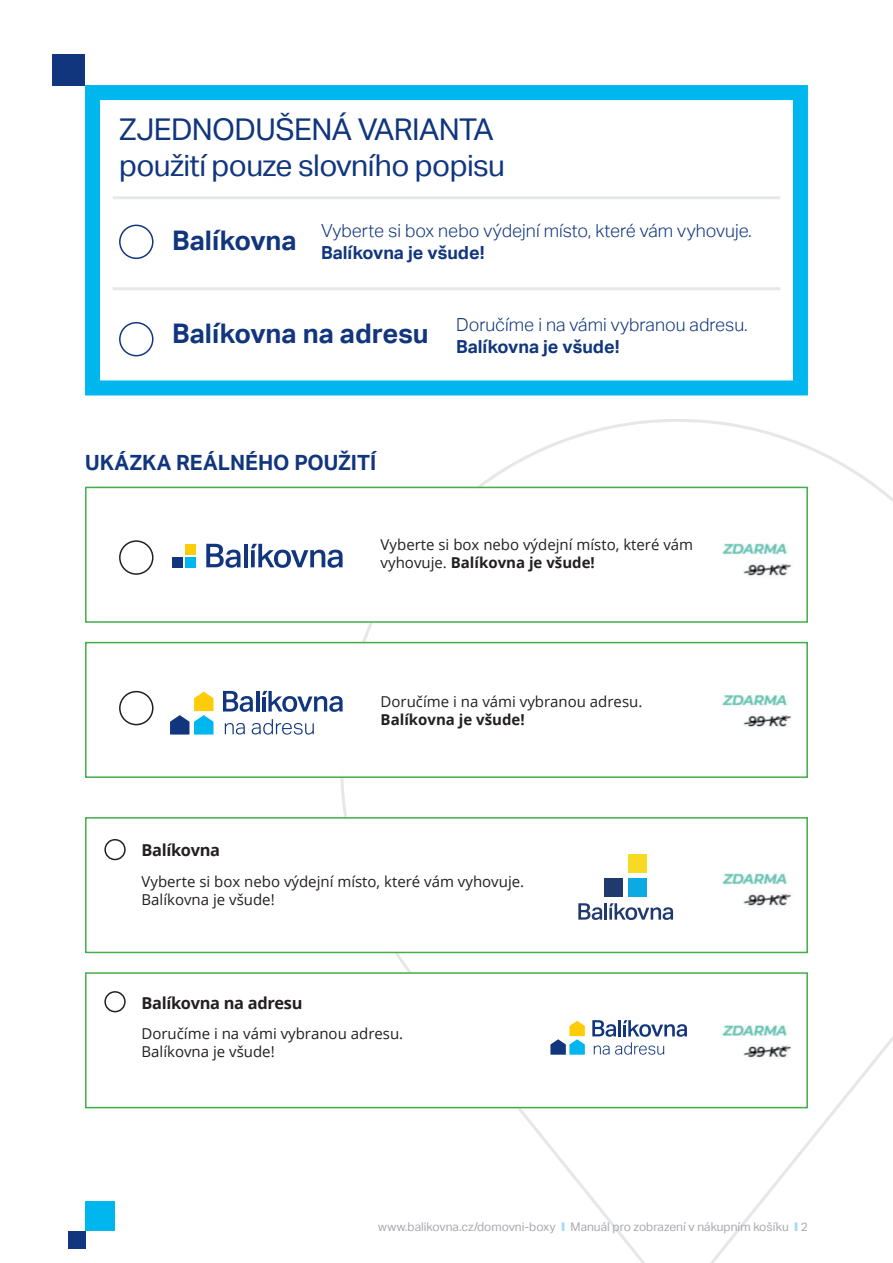
<style>
.page{position:relative;width:893px;height:1263px;background:#fff}
.page>*{position:absolute;margin:0;border:0;box-sizing:border-box;transform-origin:0 0}
.t1{font:30px/36px "Aktiv Grotesk";letter-spacing:-.02em;color:#11367e}
.t2{font:700 27px "Aktiv Grotesk";color:#11367e}
.t3{font:700 21px "Aktiv Grotesk";color:#11367e}
.t4{font:300 18px "Aktiv Grotesk";color:#11367e}
.t5{font:700 18px "Aktiv Grotesk";color:#11367e}
.t6{font:700 16.35px "Open Sans";letter-spacing:-.02em;color:#231f20}
.t7{font:15px/18px "Open Sans";color:#231f20}
.t8{font:700 15px "Open Sans";color:#231f20}
.t9{font:12px "Aktiv Grotesk";color:#a8a9ad}
.s1{font-weight:700}
.s2{font-weight:900;color:#a1ddf8}
</style>
<div class="page">
<svg style="left:340px;top:419px;width:553px;height:844px"></svg>
<img style="left:340px;top:490px;width:464px;height:130px">
<img style="left:370px;top:490px;width:112px;height:130px">
<img style="left:340px;top:820px;width:464px;height:130px">
<img style="left:344px;top:820px;width:54px;height:130px">
<img style="left:365px;top:645px;width:439px;height:130px">
<img style="left:340px;top:645px;width:25px;height:130px">
<img style="left:92px;top:975px;width:712px;height:134px">
<img style="left:408px;top:975px;width:113px;height:134px">
<div style="left:100px;top:496px;width:602px;height:121px;background:#fff"></div>
<div style="left:100px;top:827px;width:602px;height:121px;background:#fff"></div>
<div style="left:100px;top:648px;width:602px;height:121px;background:#fff"></div>
<div style="left:100px;top:978px;width:602px;height:121px;background:#fff"></div>
<div style="left:85px;top:487px;width:723px;height:136px;border:2px solid #40ae49"></div>
<div style="left:85px;top:817px;width:723px;height:136px;border:2px solid #40ae49"></div>
<div style="left:85px;top:642px;width:723px;height:136px;border:2px solid #40ae49"></div>
<div style="left:85px;top:972px;width:723px;height:136px;border:2px solid #40ae49"></div>
<div style="left:85px;top:85px;width:723px;height:310px;background:#fff;border:15px solid #00b6ef"></div>
<div style="left:53px;top:54px;width:32px;height:31px;background:#11367e"></div>
<hr style="left:113px;top:196px;width:667px;height:3px;background:#e6e7e9">
<hr style="left:113px;top:287px;width:667px;height:3px;background:#e6e7e9">
<div style="left:628px;top:878px;width:19px;height:19px;background:#0baae2"></div>
<div style="left:605px;top:878px;width:18px;height:19px;background:#20396e"></div>
<div style="left:628px;top:854px;width:19px;height:19px;background:#f7da24"></div>
<svg style="left:578px;top:903px;width:24px;height:17px"></svg>
<hr style="left:604px;top:903px;width:3px;height:17px;background:#20396e">
<svg style="left:609px;top:903px;width:64px;height:17px"></svg>
<div style="left:68px;top:1231px;width:17px;height:17px;background:#11367e"></div>
<div style="left:85px;top:1201px;width:30px;height:30px;background:#00b6ef"></div>
<svg style="left:550px;top:1021px;width:35px;height:34px"></svg>
<svg style="left:592px;top:1020px;width:95px;height:35px"></svg>
<div style="left:119px;top:225px;width:35px;height:34px;border:2px solid #11367e;border-radius:50%"></div>
<div style="left:104px;top:839px;width:22px;height:21px;border:2px solid #231f20;border-radius:50%"></div>
<div style="left:104px;top:991px;width:22px;height:21px;border:2px solid #231f20;border-radius:50%"></div>
<div style="left:119px;top:322px;width:35px;height:34px;border:2px solid #11367e;border-radius:50%"></div>
<div style="left:185px;top:557px;width:11px;height:10px;background:#00b6ef"></div>
<div style="left:172px;top:557px;width:11px;height:10px;background:#11367e"></div>
<div style="left:185px;top:544px;width:11px;height:10px;background:#fecd08"></div>
<svg style="left:206px;top:544px;width:35px;height:24px"></svg>
<hr style="left:244px;top:544px;width:4px;height:23px;background:#11367e">
<svg style="left:251px;top:544px;width:92px;height:24px"></svg>
<svg style="left:225px;top:723px;width:20px;height:11px"></svg>
<svg style="left:252px;top:719px;width:62px;height:15px"></svg>
<svg style="left:170px;top:692px;width:43px;height:42px"></svg>
<svg style="left:223px;top:691px;width:30px;height:21px"></svg>
<hr style="left:256px;top:691px;width:3px;height:20px;background:#11367e">
<svg style="left:262px;top:691px;width:81px;height:21px"></svg>
<div style="left:119px;top:540px;width:35px;height:35px;border:2px solid #231f20;border-radius:50%"></div>
<div style="left:119px;top:691px;width:35px;height:34px;border:2px solid #231f20;border-radius:50%"></div>
<h1 class="t1" style="left:119px;top:112px;width:387px">ZJEDNODUŠENÁ VARIANTA použití pouze slovního popisu</h1>
<h2 class="t2" style="left:172px;top:225px;width:126px">Balíkovna</h2>
<p class="t4" style="left:321px;top:221px;width:432px">Vyberte si box nebo výdejní místo, které vám vyhovuje.</p>
<p class="t5" style="left:321px;top:242px;width:165px">Balíkovna je všude!</p>
<h2 class="t2" style="left:172px;top:318px;width:258px">Balíkovna na adresu</h2>
<p class="t4" style="left:456px;top:315px;width:293px">Doručíme i na vámi vybranou adresu.</p>
<p class="t5" style="left:456px;top:336px;width:165px">Balíkovna je všude!</p>
<h3 class="t3" style="left:85px;top:450px;width:292px">UKÁZKA REÁLNÉHO POUŽITÍ</h3>
<p class="t7" style="left:381px;top:535px;width:314px">Vyberte si box nebo výdejní místo, které vám vyhovuje. <span class="s1">Balíkovna je všude!</span></p>
<p class="t6" style="left:142px;top:838px;width:80px">Balíkovna</p>
<p class="t7" style="left:381px;top:692px;width:263px">Doručíme i na vámi vybranou adresu.</p>
<p class="t8" style="left:381px;top:709px;width:146px">Balíkovna je všude!</p>
<p class="t7" style="left:142px;top:872px;width:384px">Vyberte si box nebo výdejní místo, které vám vyhovuje.<br>Balíkovna je všude!</p>
<p class="t6" style="left:142px;top:991px;width:162px">Balíkovna na adresu</p>
<p class="t7" style="left:142px;top:1024px;width:263px">Doručíme i na vámi vybranou adresu.<br>Balíkovna je všude!</p>
<p class="t9" style="left:378px;top:1220px;width:431px">www.balikovna.cz/domovni-boxy <span class="s2">I</span> Manuál pro zobrazení v nákupním košíku <span class="s2">I</span> 2</p>
</div>
